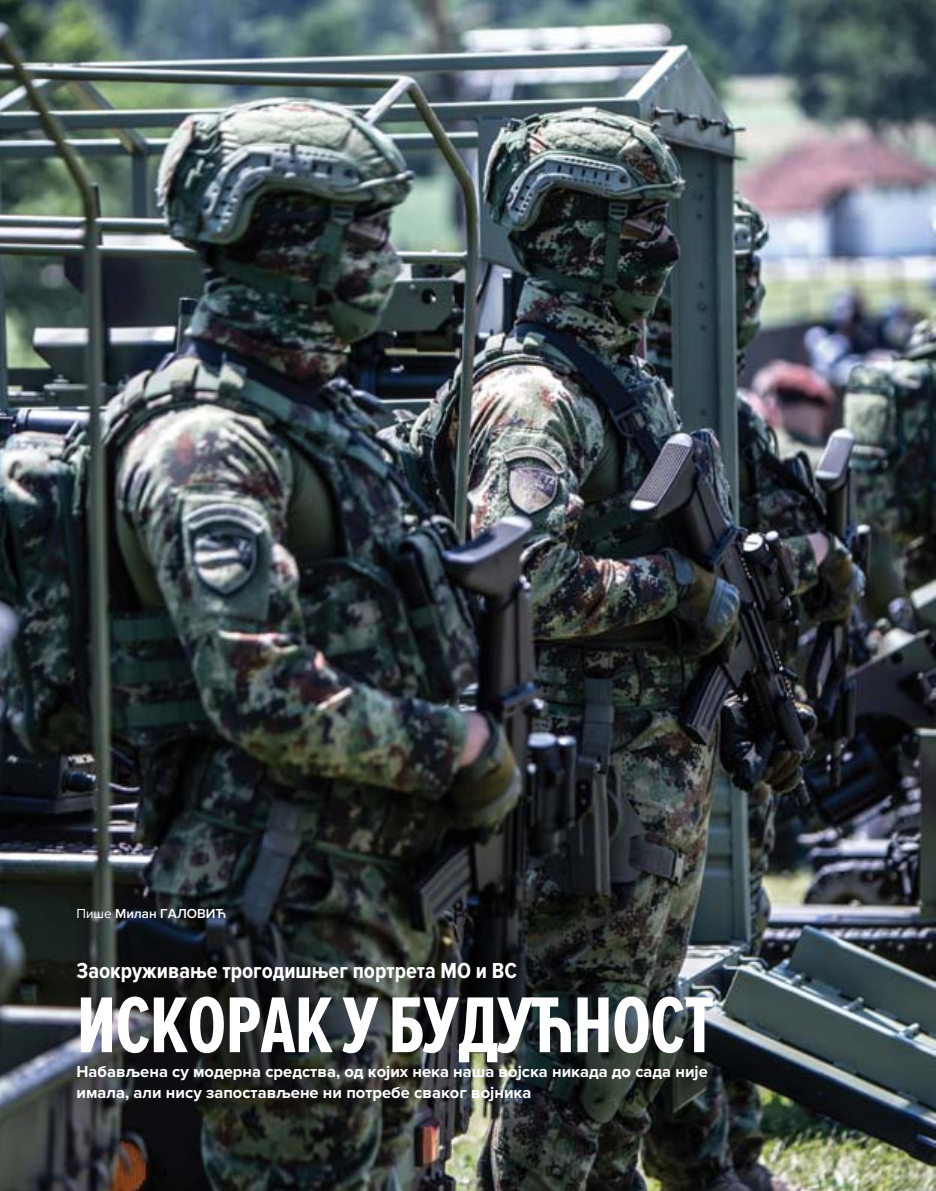
<style>
.page{position:relative;width:936px;height:1191px;background:#fff}
.page>*{position:absolute;margin:0;border:0;box-sizing:border-box;transform-origin:0 0}
.t1{font:700 82.05px "Proxima Nova Ex Cn";letter-spacing:-.01em;color:#fff}
.t2{font:700 22.5px "Proxima Nova Cond";color:#fff}
.t3{font:700 16.5px/21px "Proxima Nova";color:#fff}
.t4{font:600 13.5px "Proxima Nova";color:#fff}
.s1{font-weight:400}
</style>
<div class="page">
<img style="left:0;top:0;width:935px;height:1191px">
<p class="t4" style="left:77px;top:906px;width:151px"><span class="s1">Пише</span> Милан ГАЛОВИЋ</p>
<h2 class="t2" style="left:77px;top:957px;width:442px">Заокруживање трогодишњег портрета МО и ВС</h2>
<h1 class="t1" style="left:77px;top:979px;width:639px">ИСКОРАК У БУДУЋНОСТ</h1>
<p class="t3" style="left:77px;top:1061px;width:632px">Набављена су модерна средства, од којих нека наша војска никада до сада није имала, али нису запостављене ни потребе сваког војника</p>
</div>
